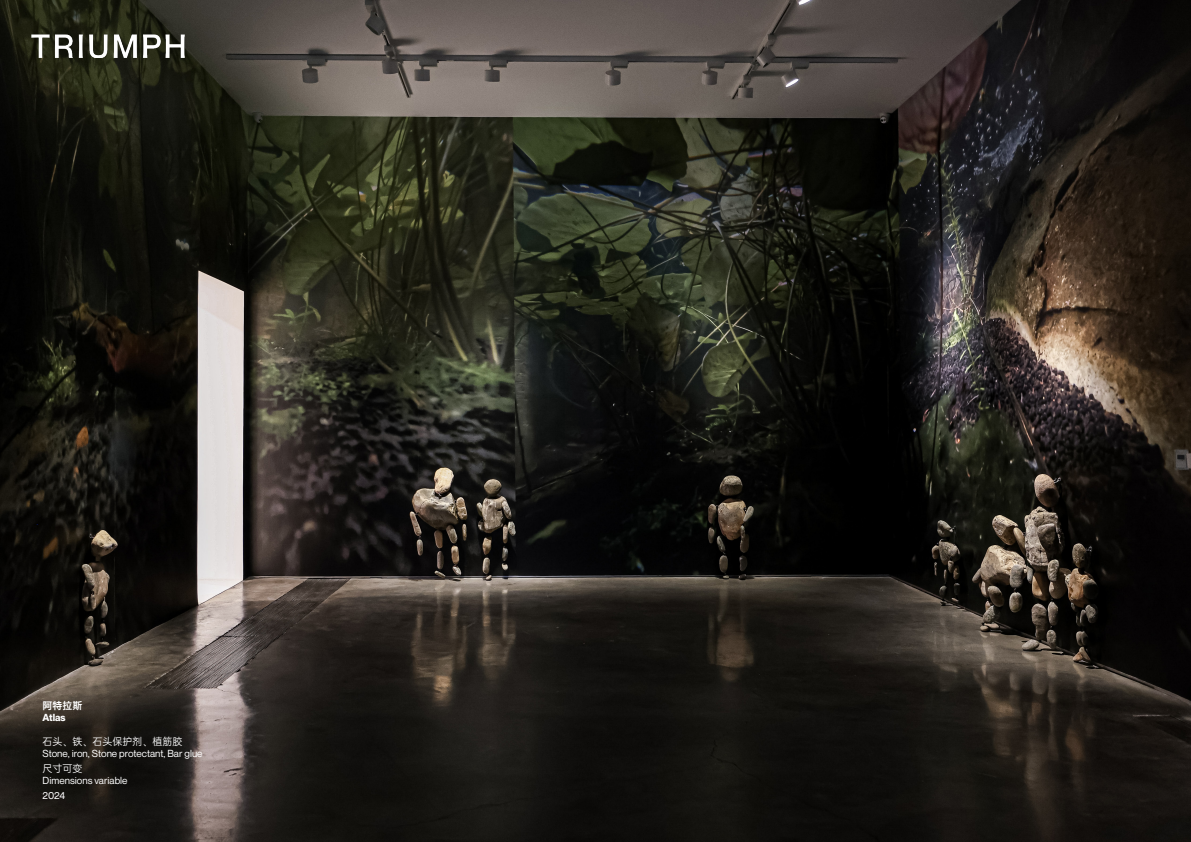
<style>
.page{position:relative;width:1191px;height:842px;background:#fff}
.page>*{position:absolute;margin:0;border:0;box-sizing:border-box;transform-origin:0 0}
.t1{font:10px "Neue Montreal";color:#fff}
.t2{font:10px "OPPO Sans R";color:#fff}
.t3{font:700 10px "Neue Montreal";color:#fff}
.t4{font:10px "OPPO Sans B";color:#fff}
</style>
<div class="page">
<img style="left:0;top:0;width:1191px;height:842px">
<img style="left:0;top:0;width:228px;height:57px">
<svg style="left:565px;top:291px;width:35px;height:169px;background:#121311"></svg>
<p class="t4" style="left:43px;top:697px;width:41px">阿特拉斯</p>
<p class="t3" style="left:43px;top:712px;width:25px">Atlas</p>
<p class="t2" style="left:43px;top:734px;width:141px">石头、铁、石头保护剂、植筋胶</p>
<p class="t1" style="left:43px;top:748px;width:162px">Stone, iron, Stone protectant, Bar glue</p>
<p class="t2" style="left:43px;top:761px;width:41px">尺寸可变</p>
<p class="t1" style="left:43px;top:775px;width:86px">Dimensions variable</p>
<p class="t1" style="left:43px;top:790px;width:24px">2024</p>
</div>
